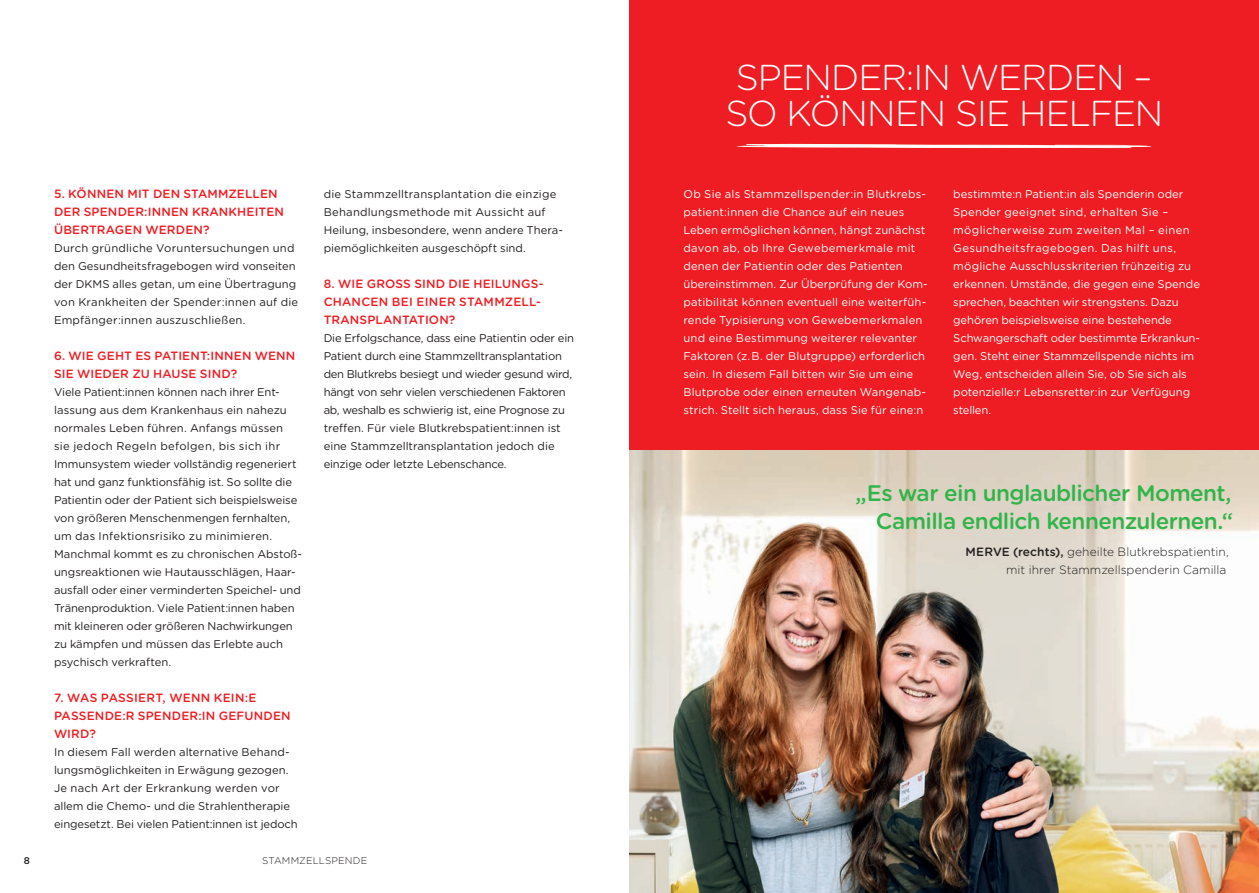
<style>
.page{position:relative;width:1259px;height:893px;background:#fff}
.page>*{position:absolute;margin:0;border:0;box-sizing:border-box;transform-origin:0 0}
.t1{font:300 36px/36px "Gotham Rounded";letter-spacing:-.035em;color:#fff}
.t2{font:500 22.5px/28.5px "Gotham Rounded";letter-spacing:-.025em;color:#31b44a;text-align:right}
.t3{font:500 12px/18px "Gotham Rounded";letter-spacing:.01em;color:#ee1d23}
.t4{font:300 12px/18px "Gotham Rounded";color:#231f20;text-align:right}
.t5{font:11.25px/18px "Gotham Rounded";letter-spacing:-.005em;color:#231f20}
.t6{font:11.25px/18px "Gotham Rounded";letter-spacing:.005em;color:#fff}
.t7{font:300 9.75px "Gotham Rounded";letter-spacing:.015em;color:#231f20}
.t8{font:500 9.75px "Gotham Rounded";color:#231f20}
.s1{font-weight:500}
</style>
<div class="page">
<div style="left:629px;top:0;width:630px;height:450px;background:#ee1d23"></div>
<svg style="left:736px;top:144px;width:416px;height:4px;background:#fac6c7"></svg>
<img style="left:629px;top:450px;width:630px;height:443px">
<p class="t8" style="left:24px;top:854px;width:8px">8</p>
<p class="t3" style="left:54px;top:184px;width:231px">5. KÖNNEN MIT DEN STAMMZELLEN<br>DER SPENDER:INNEN KRANKHEITEN<br>ÜBERTRAGEN WERDEN?</p>
<p class="t5" style="left:54px;top:239px;width:246px">Durch gründliche Voruntersuchungen und den Gesundheitsfragebogen wird vonseiten der DKMS alles getan, um eine Übertragung von Krankheiten der Spender:innen auf die Empfänger:innen auszuschließen.</p>
<p class="t3" style="left:54px;top:346px;width:243px">6. WIE GEHT ES PATIENT:INNEN WENN<br>SIE WIEDER ZU HAUSE SIND?</p>
<p class="t5" style="left:54px;top:383px;width:250px">Viele Patient:innen können nach ihrer Ent&shy;lassung aus dem Krankenhaus ein nahezu normales Leben führen. Anfangs müssen<br>sie jedoch Regeln befolgen, bis sich ihr Immunsystem wieder vollständig regeneriert hat und ganz funktionsfähig ist. So sollte die Patientin oder der Patient sich beispielsweise von größeren Menschenmengen fernhalten, um das Infektionsrisiko zu minimieren.<br>Manchmal kommt es zu chronischen Abstoß&shy;ungsreaktionen wie Hautausschlägen, Haar&shy;ausfall oder einer verminderten Speichel- und Tränenproduktion. Viele Patient:innen haben mit kleineren oder größeren Nachwirkungen zu kämpfen und müssen das Erlebte auch psychisch verkraften.</p>
<p class="t3" style="left:54px;top:688px;width:238px">7. WAS PASSIERT, WENN KEIN:E<br>PASSENDE:R SPENDER:IN GEFUNDEN<br>WIRD?</p>
<p class="t5" style="left:54px;top:743px;width:245px">In diesem Fall werden alternative Behand&shy;lungsmöglichkeiten in Erwägung gezogen.<br>Je nach Art der Erkrankung werden vor allem die Chemo- und die Strahlentherapie eingesetzt. Bei vielen Patient:innen ist jedoch</p>
<p class="t5" style="left:324px;top:185px;width:241px">die Stammzelltransplantation die einzige Behandlungsmethode mit Aussicht auf Heilung, insbesondere, wenn andere Thera&shy;piemöglichkeiten ausgeschöpft sind.</p>
<p class="t3" style="left:324px;top:274px;width:221px">8. WIE GROSS SIND DIE HEILUNGS-<br>CHANCEN BEI EINER STAMMZELL-<br>TRANSPLANTATION?</p>
<p class="t5" style="left:324px;top:329px;width:252px">Die Erfolgschance, dass eine Patientin oder ein Patient durch eine Stammzelltransplantation den Blutkrebs besiegt und wieder gesund wird, hängt von sehr vielen verschiedenen Faktoren ab, weshalb es schwierig ist, eine Prognose zu treffen. Für viele Blutkrebspatient:innen ist eine Stammzelltransplantation jedoch die einzige oder letzte Lebenschance.</p>
<p class="t7" style="left:262px;top:854px;width:106px">STAMMZELLSPENDE</p>
<h1 class="t1" style="left:725px;top:58px;width:439px">SPENDER:IN WERDEN –<br>SO KÖNNEN SIE HELFEN</h1>
<p class="t6" style="left:683px;top:185px;width:246px">Ob Sie als Stammzellspender:in Blutkrebs&shy;patient:innen die Chance auf ein neues Leben ermöglichen können, hängt zunächst davon ab, ob Ihre Gewebemerkmale mit denen der Patientin oder des Patienten übereinstimmen. Zur Überprüfung der Kom&shy;patibilität können eventuell eine weiterfüh&shy;rende Typisierung von Gewebemerkmalen und eine Bestimmung weiterer relevanter Faktoren (z. B. der Blutgruppe) erforderlich sein. In diesem Fall bitten wir Sie um eine Blutprobe oder einen erneuten Wangenab&shy;strich. Stellt sich heraus, dass Sie für eine:n</p>
<p class="t6" style="left:953px;top:185px;width:248px">bestimmte:n Patient:in als Spenderin oder Spender geeignet sind, erhalten Sie – möglicherweise zum zweiten Mal – einen Gesundheitsfragebogen. Das hilft uns, mögliche Ausschlusskriterien frühzeitig zu erkennen. Umstände, die gegen eine Spende sprechen, beachten wir strengstens. Dazu gehören beispielsweise eine bestehende Schwangerschaft oder bestimmte Erkrankun&shy;gen. Steht einer Stammzellspende nichts im Weg, entscheiden allein Sie, ob Sie sich als potenzielle:r Lebensretter:in zur Verfügung stellen.</p>
<h2 class="t2" style="left:855px;top:478px;width:379px">„Es war ein unglaublicher Moment,<br>Camilla endlich kennenzulernen.“</h2>
<p class="t4" style="left:965px;top:542px;width:265px"><span class="s1">MERVE (rechts),</span> geheilte Blutkrebspatientin, mit ihrer Stammzellspenderin Camilla</p>
</div>
